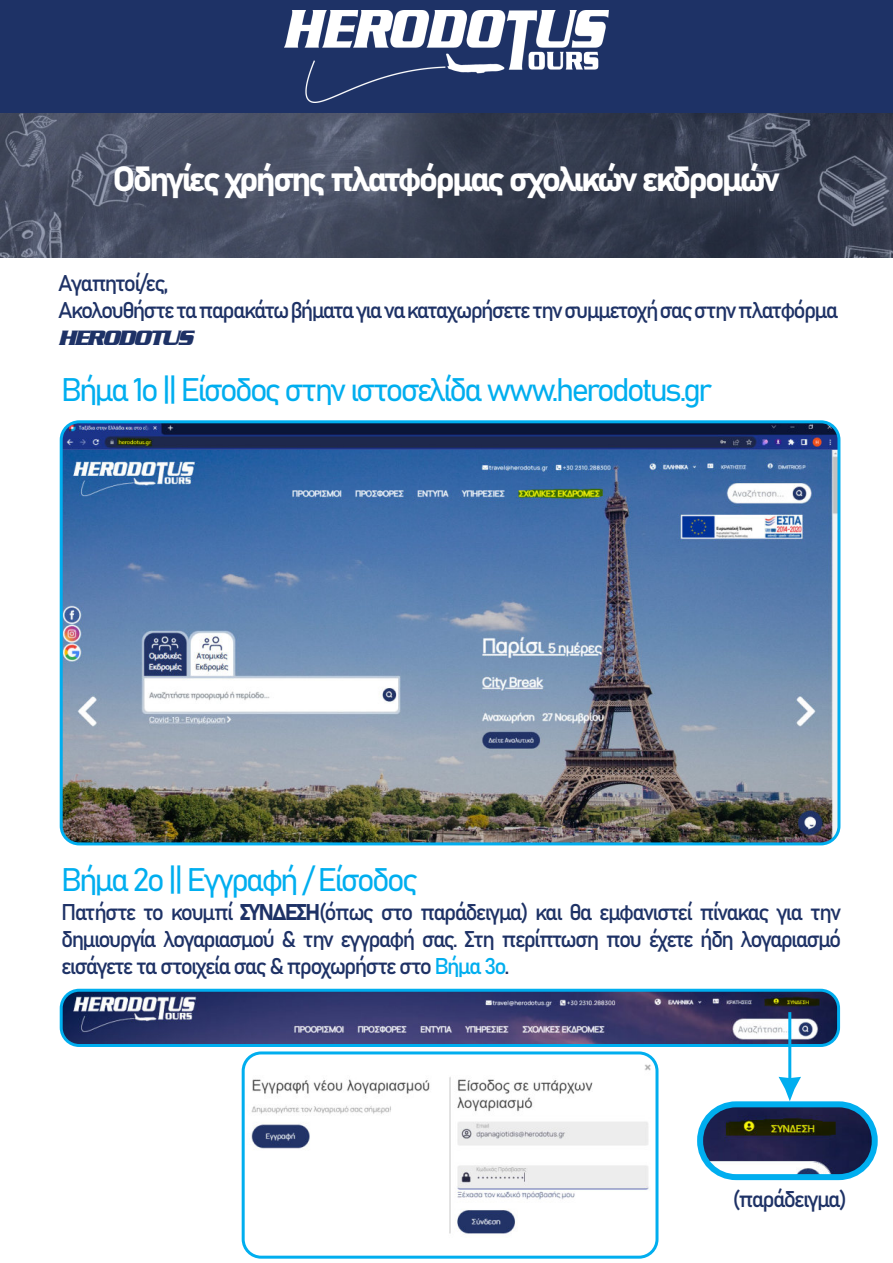
<style>
.page{position:relative;width:893px;height:1263px;background:#fff}
.page>*{position:absolute;margin:0;border:0;box-sizing:border-box;transform-origin:0 0}
.t1{font:34.5px "Bahnschrift";letter-spacing:-.08em;color:#fff;scale:1.04 1}
.t2{font:32.25px "Bahnschrift";letter-spacing:-.08em;color:#00aeef}
.t3{font:22.5px/27px "Bahnschrift";letter-spacing:-.09em;color:#1e3266}
.s1{font-family:"Serpentine";font-weight:700;font-style:italic}
.s2{color:#00aeef}
</style>
<div class="page">
<div style="left:0;top:0;width:893px;height:113px;background:#1e3266"></div>
<img style="left:284px;top:11px;width:325px;height:91px">
<svg style="left:0;top:113px;width:893px;height:145px;background:#3f4658"></svg>
<img style="left:61px;top:424px;width:778px;height:420px">
<div style="left:60px;top:420px;width:780px;height:425px;border:3px solid #00aeef;border-radius:18px"></div>
<img style="left:61px;top:990px;width:778px;height:53px">
<div style="left:60px;top:989px;width:780px;height:58px;border:3px solid #00aeef;border-radius:18px"></div>
<img style="left:704px;top:1108px;width:167px;height:65px">
<div style="left:697px;top:1101px;width:181px;height:79px;border:6px solid #00aeef;border-radius:36px"></div>
<img style="left:243px;top:1055px;width:414px;height:200px">
<div style="left:242px;top:1051px;width:416px;height:208px;border:3px solid #00aeef;border-radius:18px"></div>
<hr style="left:788px;top:1012px;width:3px;height:69px;background:#00aeef">
<svg style="left:778px;top:1077px;width:23px;height:24px"></svg>
<p class="t1" style="left:113px;top:153px;width:644px">Οδηγίες χρήσης πλατφόρμας σχολικών εκδρομών</p>
<p class="t3" style="left:58px;top:268px;width:112px">Αγαπητοί/ες,</p>
<p class="t3" style="left:58px;top:295px;width:782px">Ακολουθήστε τα παρακάτω βήματα για να καταχωρήσετε την συμμετοχή σας στην πλατφόρμα<br><span class="s1">HERODOTUS</span></p>
<p class="t2" style="left:61px;top:366px;width:652px">Βήμα 1ο || Είσοδος στην ιστοσελίδα www.herodotus.gr</p>
<p class="t2" style="left:61px;top:855px;width:358px">Βήμα 2ο || Εγγραφή / Είσοδος</p>
<p class="t3" style="left:61px;top:897px;width:782px;text-align:justify">Πατήστε το κουμπί ΣΥΝΔΕΣΗ(όπως στο παράδειγμα) και θα εμφανιστεί πίνακας για την δημιουργία λογαριασμού &amp; την εγγραφή σας. Στη περίπτωση που έχετε ήδη λογαριασμό εισάγετε τα στοιχεία σας &amp; προχωρήστε στο <span class="s2">Βήμα 3ο</span>.</p>
<p class="t3" style="left:733px;top:1184px;width:116px">(παράδειγμα)</p>
</div>
